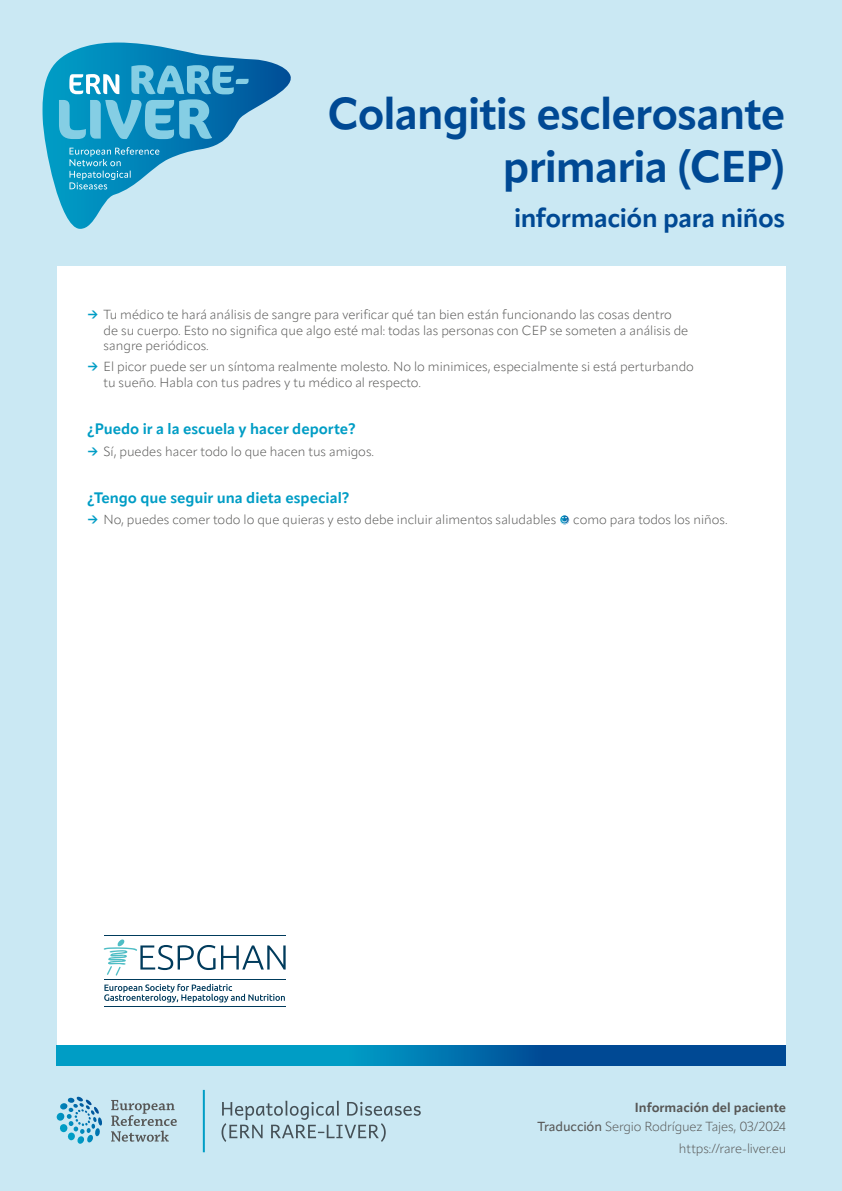
<style>
.page{position:relative;width:842px;height:1191px;background:#cae8f3}
.page>*{position:absolute;margin:0;border:0;box-sizing:border-box;transform-origin:0 0}
.t1{font:700 44px/52.8px "Apparat";letter-spacing:-.02em;color:#004994;text-align:right}
.t2{font:700 26px "Apparat";letter-spacing:-.015em;color:#004994}
.t3{font:700 15px "Apparat";color:#009dc5}
.t4{font:300 13px/15.6px "Apparat";color:#575756}
.s1{font-weight:700;color:#009dc5}
.s2{font-weight:700}
.s3{font-weight:500}
</style>
<div class="page">
<div style="left:57px;top:266px;width:728px;height:793px;background:#fff"></div>
<svg style="left:57px;top:1046px;width:728px;height:19px;background:#0076ae"></svg>
<svg style="left:43px;top:43px;width:248px;height:186px"></svg>
<svg style="left:59px;top:65px;width:190px;height:74px;background:#40a3ca"></svg>
<svg style="left:70px;top:147px;width:89px;height:42px;background:#34a3ca"></svg>
<img style="left:221px;top:1106px;width:200px;height:30px">
<img style="left:222px;top:1100px;width:141px;height:15px">
<img style="left:222px;top:1123px;width:164px;height:19px">
<svg style="left:111px;top:1100px;width:66px;height:41px"></svg>
<svg style="left:57px;top:1096px;width:45px;height:48px"></svg>
<hr style="left:203px;top:1089px;width:2px;height:63px;background:#009dc5">
<hr style="left:104px;top:979px;width:182px;height:1px;background:#003b5c">
<hr style="left:104px;top:935px;width:182px;height:1px;background:#003b5c">
<svg style="left:103px;top:939px;width:183px;height:36px"></svg>
<hr style="left:104px;top:1006px;width:182px;height:1px;background:#003b5c">
<svg style="left:104px;top:983px;width:181px;height:19px"></svg>
<svg style="left:560px;top:515px;width:10px;height:9px"></svg>
<h1 class="t1" style="left:327px;top:87px;width:459px">Colangitis esclerosante primaria (CEP)</h1>
<h2 class="t2" style="left:514px;top:202px;width:273px">información para niños</h2>
<p class="t4" style="left:103px;top:307px;width:586px;text-indent:-17px"><span class="s1">→</span> Tu médico te hará análisis de sangre para verificar qué tan bien están funcionando las cosas dentro de su cuerpo. Esto no significa que algo esté mal: todas las personas con CEP se someten a análisis de sangre periódicos.</p>
<p class="t4" style="left:103px;top:359px;width:592px;text-indent:-17px"><span class="s1">→</span> El picor puede ser un síntoma realmente molesto. No lo minimices, especialmente si está perturbando tu sueño. Habla con tus padres y tu médico al respecto.</p>
<p class="t3" style="left:86px;top:420px;width:271px">¿Puedo ir a la escuela y hacer deporte?</p>
<p class="t4" style="left:86px;top:443px;width:289px"><span class="s1">→</span> Sí, puedes hacer todo lo que hacen tus amigos.</p>
<p class="t3" style="left:86px;top:488px;width:265px">¿Tengo que seguir una dieta especial?</p>
<p class="t4" style="left:86px;top:512px;width:471px"><span class="s1">→</span> No, puedes comer todo lo que quieras y esto debe incluir alimentos saludables</p>
<p class="t4" style="left:573px;top:512px;width:156px">como para todos los niños.</p>
<p class="t4" style="left:537px;top:1098px;width:250px;line-height:19px;text-align:right"><span class="s2">Información del paciente<br></span><span class="s3">Traducción</span> Sergio Rodríguez Tajes, 03/2024</p>
<p class="t4" style="left:679px;top:1141px;width:109px">https://rare-liver.eu</p>
</div>
